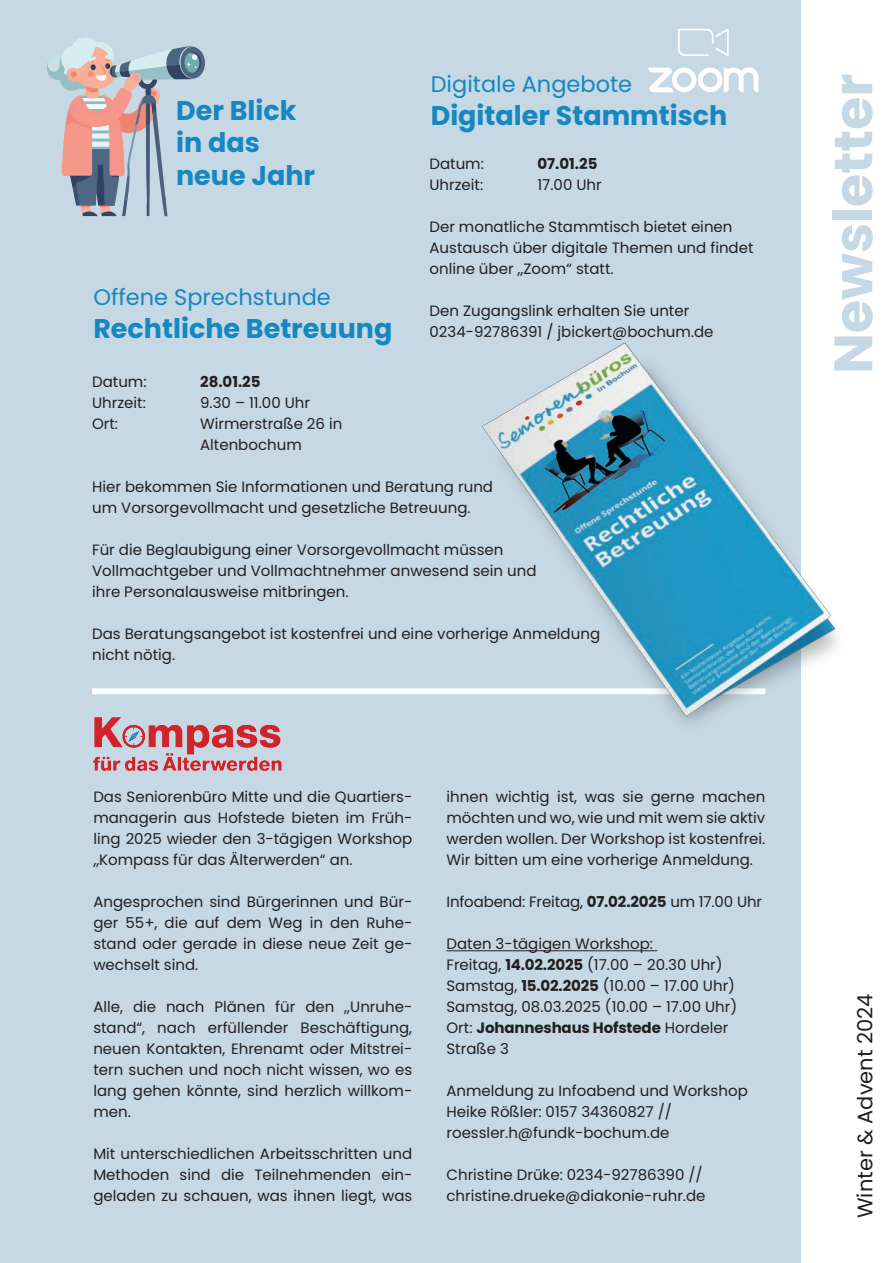
<style>
.page{position:relative;width:893px;height:1263px;background:#fff}
.page>*{position:absolute;margin:0;border:0;box-sizing:border-box;transform-origin:0 0}
.t1{font:700 54px "Poppins";color:#c5d8e3}
.t2{font:700 27px/32.4px "Poppins";color:#1587c1}
.t3{font:22.5px "Poppins";color:#1587c1}
.t4{font:21px "Poppins";color:#231f20}
.t5{font:15px/21px "Poppins";color:#231f20}
.t6{font:700 15px "Poppins";color:#231f20}
.s1{font-weight:700}
</style>
<div class="page">
<div style="left:0;top:0;width:801px;height:1263px;background:#c5d8e3"></div>
<svg style="left:47px;top:38px;width:158px;height:178px"></svg>
<svg style="left:648px;top:67px;width:110px;height:25px"></svg>
<svg style="left:678px;top:29px;width:51px;height:27px"></svg>
<div style="left:92px;top:688px;width:673px;height:6px;background:#fff"></div>
<img style="left:228px;top:342px;width:610px;height:382px">
<hr style="left:446px;top:950px;width:211px;height:1px;background:#231f20">
<img style="left:93px;top:703px;width:193px;height:68px">
<h2 class="t2" style="left:176px;top:94px;width:141px">Der Blick in das neue Jahr</h2>
<h3 class="t3" style="left:93px;top:284px;width:239px">Offene Sprechstunde</h3>
<h2 class="t2" style="left:93px;top:312px;width:301px">Rechtliche Betreuung</h2>
<h3 class="t3" style="left:431px;top:71px;width:203px">Digitale Angebote</h3>
<h2 class="t2" style="left:431px;top:99px;width:298px">Digitaler Stammtisch</h2>
<p class="t5" style="left:429px;top:153px;width:56px">Datum:</p>
<p class="t6" style="left:537px;top:155px;width:61px">07.01.25</p>
<p class="t5" style="left:429px;top:174px;width:55px">Uhrzeit:</p>
<p class="t5" style="left:537px;top:174px;width:66px">17.00 Uhr</p>
<p class="t5" style="left:429px;top:216px;width:326px">Der monatliche Stammtisch bietet einen<br>Austausch über digitale Themen und findet online über „Zoom“ statt.</p>
<p class="t5" style="left:429px;top:300px;width:286px">Den Zugangslink erhalten Sie unter<br>0234-92786391 / jbickert@bochum.de</p>
<p class="t5" style="left:92px;top:371px;width:56px">Datum:</p>
<p class="t6" style="left:200px;top:373px;width:62px">28.01.25</p>
<p class="t5" style="left:92px;top:392px;width:55px">Uhrzeit:</p>
<p class="t5" style="left:200px;top:392px;width:111px">9.30 – 11.00 Uhr</p>
<p class="t5" style="left:92px;top:413px;width:28px">Ort:</p>
<p class="t5" style="left:200px;top:413px;width:144px">Wirmerstraße 26 in<br>Altenbochum</p>
<p class="t5" style="left:92px;top:476px;width:402px">Hier bekommen Sie Informationen und Beratung rund um Vorsorgevollmacht und gesetzliche Betreuung.</p>
<p class="t5" style="left:92px;top:539px;width:446px">Für die Beglaubigung einer Vorsorgevollmacht müssen<br>Vollmachtgeber und Vollmachtnehmer anwesend sein und ihre Personalausweise mitbringen.</p>
<p class="t5" style="left:92px;top:623px;width:509px">Das Beratungsangebot ist kostenfrei und eine vorherige Anmeldung nicht nötig.</p>
<p class="t5" style="left:93px;top:786px;width:320px;text-align:justify">Das Seniorenbüro Mitte und die Quartiers&shy;managerin aus Hofstede bieten im Früh&shy;ling 2025 wieder den 3-tägigen Workshop „Kompass für das Älterwerden“ an.</p>
<p class="t5" style="left:93px;top:891px;width:320px;text-align:justify">Angesprochen sind Bürgerinnen und Bür&shy;ger 55+, die auf dem Weg in den Ruhe&shy;stand oder gerade in diese neue Zeit ge&shy;wechselt sind.</p>
<p class="t5" style="left:93px;top:996px;width:320px;text-align:justify">Alle, die nach Plänen für den „Unruhe&shy;stand“, nach erfüllender Beschäftigung, neuen Kontakten, Ehrenamt oder Mitstrei&shy;tern suchen und noch nicht wissen, wo es lang gehen könnte, sind herzlich willkom&shy;men.</p>
<p class="t5" style="left:93px;top:1143px;width:320px;text-align:justify">Mit unterschiedlichen Arbeitsschritten und Methoden sind die Teilnehmenden ein&shy;geladen zu schauen, was ihnen liegt, was</p>
<p class="t5" style="left:446px;top:786px;width:320px;text-align:justify">ihnen wichtig ist, was sie gerne machen möchten und wo, wie und mit wem sie aktiv werden wollen. Der Workshop ist kostenfrei.<br>Wir bitten um eine vorherige Anmeldung.</p>
<p class="t5" style="left:446px;top:891px;width:317px">Infoabend: Freitag, <span class="s1">07.02.2025</span> um 17.00 Uhr</p>
<p class="t5" style="left:446px;top:933px;width:292px">Daten 3-tägigen Workshop:<br>Freitag, <span class="s1">14.02.2025</span> (17.00 – 20.30 Uhr)<br>Samstag, <span class="s1">15.02.2025</span> (10.00 – 17.00 Uhr)<br>Samstag, 08.03.2025 (10.00 – 17.00 Uhr)<br>Ort: <span class="s1">Johanneshaus Hofstede</span> Hordeler<br>Straße 3</p>
<p class="t5" style="left:446px;top:1080px;width:303px">Anmeldung zu Infoabend und Workshop<br>Heike Rößler: 0157 34360827 // roessler.h@fundk-bochum.de</p>
<p class="t5" style="left:446px;top:1164px;width:261px">Christine Drüke: 0234-92786390 // christine.drueke@diakonie-ruhr.de</p>
<h1 class="t1" style="left:822px;top:374px;width:302px;rotate:-90deg">Newsletter</h1>
<h3 class="t4" style="left:853px;top:1218px;width:226px;rotate:-90deg">Winter &amp; Advent 2024</h3>
</div>
